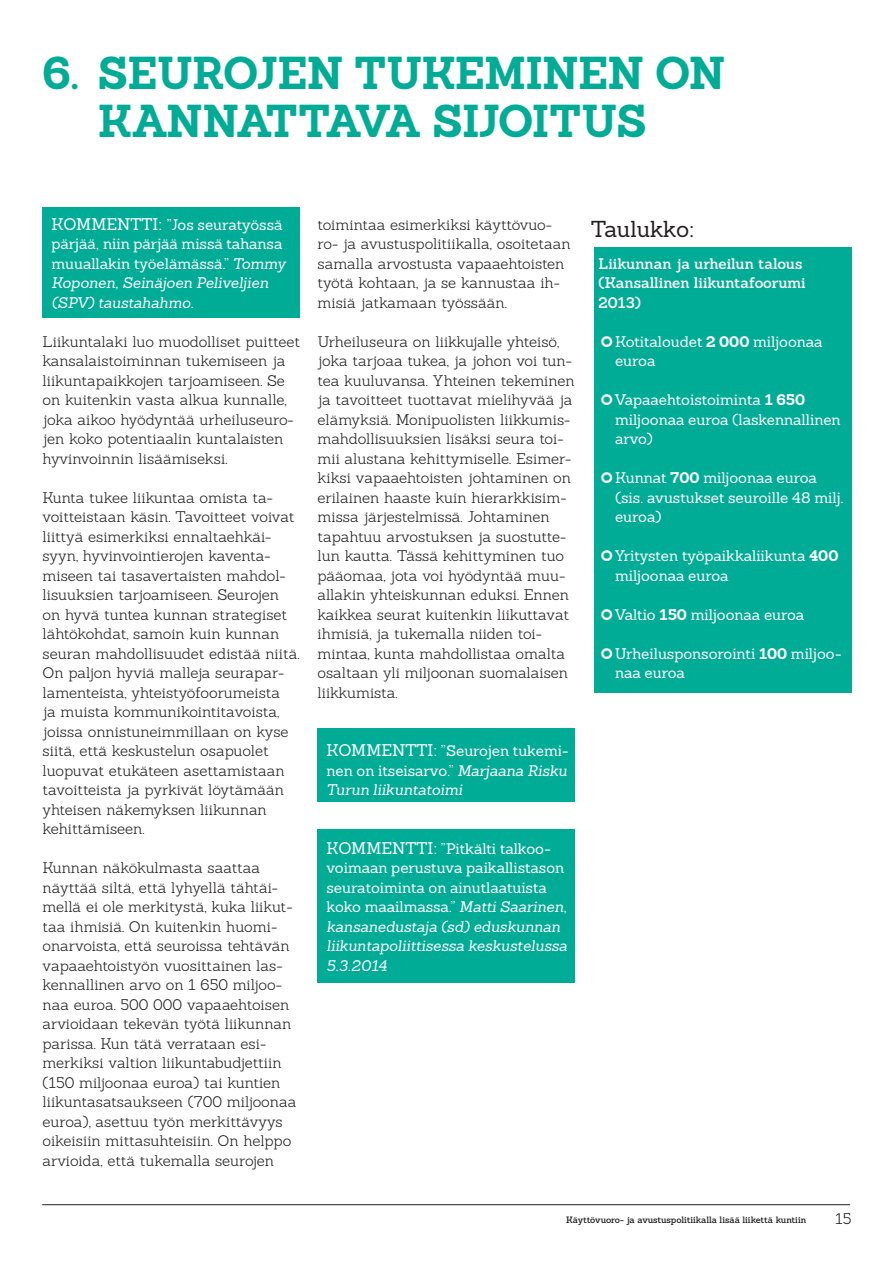
<style>
.page{position:relative;width:893px;height:1263px;background:#fff}
.page>*{position:absolute;margin:0;border:0;box-sizing:border-box;transform-origin:0 0}
.PÄÄOTSIKKO{font:700 45px/48px "Sanchez";letter-spacing:-.01em;color:#00ac95;text-align:center}
.Taulukko-otsikko{font:22.5px "Sanchez";color:#231f20}
.Leipis{font:300 15px/19.5px "Sanchez";letter-spacing:-.005em;color:#231f20}
.Kommentti{font:15px/19.5px "Sanchez";color:#fff}
.Leipis-2{font:600 15px/19.5px "Sanchez";letter-spacing:-.005em;color:#fff}
.t1{font:600 9px "Sanchez";letter-spacing:-.005em;color:#231f20}
.s1{font-size:16.5px}
.s2{font-style:italic}
.s3{font-weight:700}
</style>
<div class="page">
<div style="left:317px;top:729px;width:258px;height:73px;background:#00ac95"></div>
<div style="left:42px;top:207px;width:258px;height:111px;background:#00ac95"></div>
<div style="left:317px;top:829px;width:258px;height:153px;background:#00ac95"></div>
<div style="left:594px;top:247px;width:258px;height:445px;background:#00ac95"></div>
<hr style="left:42px;top:1204px;width:808px;height:1px;background:#231f20">
<p class="PÄÄOTSIKKO" style="left:43px;top:49px;width:684px">6. SEUROJEN TUKEMINEN ON<br>KANNATTAVA SIJOITUS</p>
<p class="Kommentti" style="left:52px;top:214px;width:236px"><span class="s1">KOMMENTTI:</span> ”Jos seuratyössä pärjää, niin pärjää missä tahansa muuallakin työelämässä.” <span class="s2">Tommy<br>Koponen, Seinäjoen Peliveljien (SPV) taustahahmo.</span></p>
<p class="Leipis" style="left:43px;top:331px;width:259px">Liikuntalaki luo muodolliset puitteet kansalaistoiminnan tukemiseen ja liikuntapaikkojen tarjoamiseen. Se on kuitenkin vasta alkua kunnalle, joka aikoo hyödyntää urheiluseuro&shy;jen koko potentiaalin kuntalaisten hyvinvoinnin lisäämiseksi.</p>
<p class="Leipis" style="left:43px;top:487px;width:258px">Kunta tukee liikuntaa omista ta&shy;voitteistaan käsin. Tavoitteet voivat liittyä esimerkiksi ennaltaehkäi&shy;syyn, hyvinvointierojen kaventa&shy;miseen tai tasavertaisten mahdol&shy;lisuuksien tarjoamiseen. Seurojen on hyvä tuntea kunnan strategiset lähtökohdat, samoin kuin kunnan seuran mahdollisuudet edistää niitä.<br>On paljon hyviä malleja seurapar&shy;lamenteista, yhteistyöfoorumeista<br>ja muista kommunikointitavoista, joissa onnistuneimmillaan on kyse siitä, että keskustelun osapuolet luopuvat etukäteen asettamistaan tavoitteista ja pyrkivät löytämään yhteisen näkemyksen liikunnan kehittämiseen.</p>
<p class="Leipis" style="left:43px;top:858px;width:255px">Kunnan näkökulmasta saattaa näyttää siltä, että lyhyellä tähtäi&shy;mellä ei ole merkitystä, kuka liikut&shy;taa ihmisiä. On kuitenkin huomi&shy;onarvoista, että seuroissa tehtävän vapaaehtoistyön vuosittainen las&shy;kennallinen arvo on 1 650 miljoo&shy;naa euroa. 500 000 vapaaehtoisen arvioidaan tekevän työtä liikunnan parissa. Kun tätä verrataan esi&shy;merkiksi valtion liikuntabudjettiin (150 miljoonaa euroa) tai kuntien liikuntasatsaukseen (700 miljoonaa euroa), asettuu työn merkittävyys oikeisiin mittasuhteisiin. On helppo arvioida, että tukemalla seurojen</p>
<p class="Leipis" style="left:317px;top:214px;width:255px">toimintaa esimerkiksi käyttövuo&shy;ro- ja avustuspolitiikalla, osoitetaan samalla arvostusta vapaaehtoisten työtä kohtaan, ja se kannustaa ih&shy;misiä jatkamaan työssään.</p>
<p class="Leipis" style="left:317px;top:331px;width:259px">Urheiluseura on liikkujalle yhteisö, joka tarjoaa tukea, ja johon voi tun&shy;tea kuuluvansa. Yhteinen tekeminen ja tavoitteet tuottavat mielihyvää ja elämyksiä. Monipuolisten liikkumis&shy;mahdollisuuksien lisäksi seura toi&shy;mii alustana kehittymiselle. Esimer&shy;kiksi vapaaehtoisten johtaminen on erilainen haaste kuin hierarkkisim&shy;missa järjestelmissä. Johtaminen tapahtuu arvostuksen ja suostutte&shy;lun kautta. Tässä kehittyminen tuo pääomaa, jota voi hyödyntää muu&shy;allakin yhteiskunnan eduksi. Ennen kaikkea seurat kuitenkin liikuttavat ihmisiä, ja tukemalla niiden toi&shy;mintaa, kunta mahdollistaa omalta osaltaan yli miljoonan suomalaisen liikkumista.</p>
<p class="Taulukko-otsikko" style="left:591px;top:214px;width:105px">Taulukko:</p>
<p class="Leipis-2" style="left:599px;top:253px;width:205px">Liikunnan ja urheilun talous</p>
<p class="Leipis-2" style="left:599px;top:273px;width:209px">(Kansallinen liikuntafoorumi<br>2013)</p>
<p class="Kommentti" style="left:615px;top:331px;width:209px">Kotitaloudet <span class="s3">2 000</span> miljoonaa euroa</p>
<p class="Kommentti" style="left:615px;top:390px;width:227px">Vapaaehtoistoiminta <span class="s3">1 650 </span>miljoonaa euroa (laskennallinen arvo)</p>
<p class="Kommentti" style="left:615px;top:468px;width:230px">Kunnat <span class="s3">700</span> miljoonaa euroa (sis. avustukset seuroille 48 milj. euroa)</p>
<p class="Kommentti" style="left:615px;top:546px;width:225px">Yritysten työpaikkaliikunta <span class="s3">400 </span>miljoonaa euroa</p>
<p class="Kommentti" style="left:615px;top:604px;width:191px">Valtio <span class="s3">150</span> miljoonaa euroa</p>
<p class="Kommentti" style="left:615px;top:643px;width:228px">Urheilusponsorointi <span class="s3">100</span> miljoo&shy;naa euroa</p>
<p class="Kommentti" style="left:326px;top:741px;width:244px"><span class="s1">KOMMENTTI:</span> ”Seurojen tukemi&shy;nen on itseisarvo.” <span class="s2">Marjaana Risku<br>Turun liikuntatoimi</span></p>
<p class="Kommentti" style="left:326px;top:838px;width:242px"><span class="s1">KOMMENTTI:</span> ”Pitkälti talkoo&shy;voimaan perustuva paikallistason seuratoiminta on ainutlaatuista koko maailmassa.” <span class="s2">Matti Saarinen, kansanedustaja (sd) eduskunnan liikuntapoliittisessa keskustelussa<br>5.3.2014</span></p>
<p class="t1" style="left:566px;top:1214px;width:242px">Käyttövuoro- ja avustuspolitiikalla lisää liikettä kuntiin</p>
<p class="Leipis" style="left:836px;top:1208px;width:18px">15</p>
</div>
